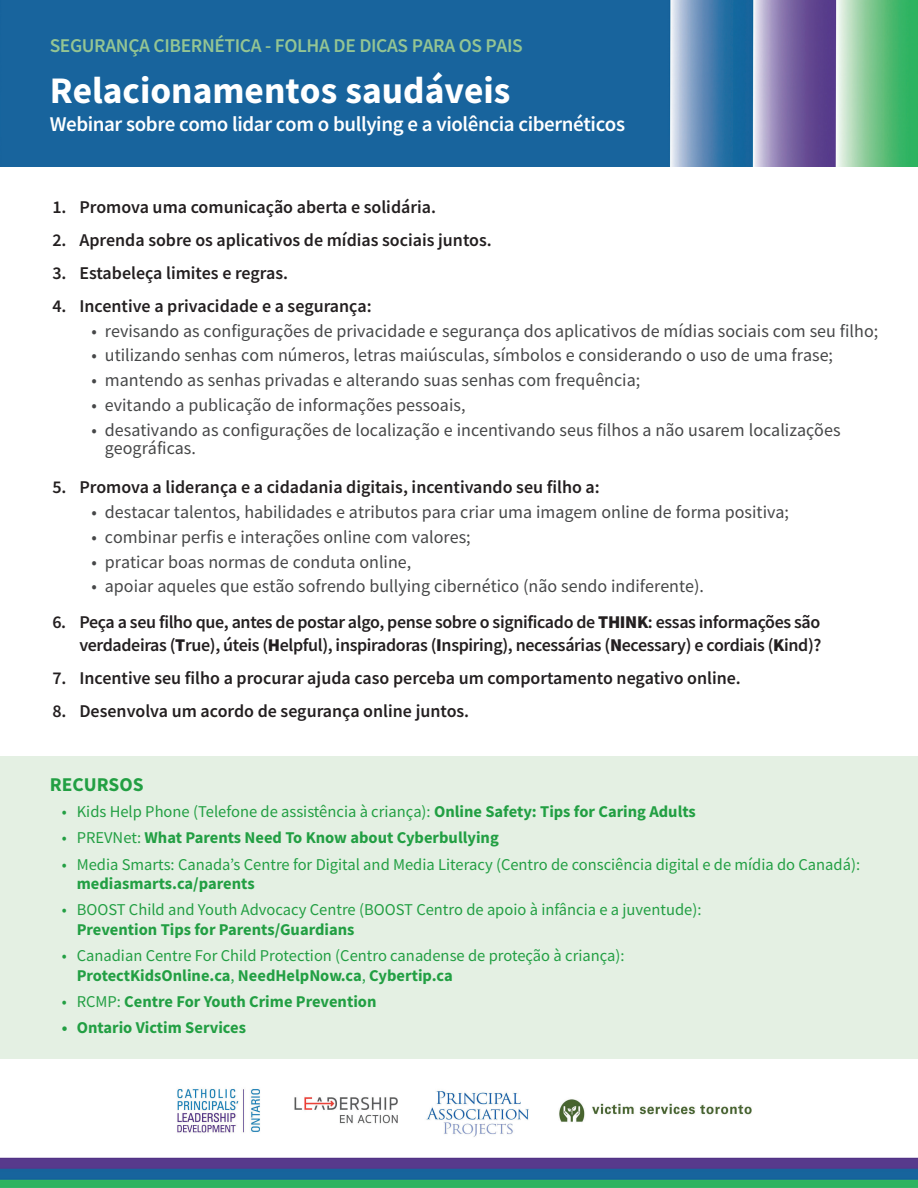
<style>
.page{position:relative;width:918px;height:1188px;background:#fff}
.page>*{position:absolute;margin:0;border:0;box-sizing:border-box;transform-origin:0 0}
.t1{font:700 37.5px "Source Sans Pro";color:#fff}
.t2{font:600 21px "Source Sans Pro";letter-spacing:-.02em;color:#fff}
.t3{font:600 19.5px "Source Sans Pro";letter-spacing:-.02em;color:#94c593}
.t4{font:700 19.5px "Source Sans Pro";color:#229f43}
.t5{font:18px/18px "Source Sans Pro";color:#464748}
.t6{font:600 18px "Source Sans Pro";color:#231f20}
.t7{font:600 18px/22.5px "Source Sans Pro";letter-spacing:-.02em;color:#231f20;text-align:right}
.t8{font:16.5px/19.5px "Source Sans Pro";color:#229f43}
.t9{font:700 16.5px "Source Sans Pro";color:#229f43}
.s1{font-weight:900}
.s2{font-weight:700}
.s3{font-weight:400}
</style>
<div class="page">
<img style="left:0;top:0;width:918px;height:166px">
<img style="left:0;top:1157px;width:918px;height:30px">
<img style="left:177px;top:1089px;width:575px;height:48px">
<div style="left:0;top:756px;width:918px;height:303px;background:#e4f0e3"></div>
<p class="t3" style="left:50px;top:33px;width:475px">SEGURANÇA CIBERNÉTICA - FOLHA DE DICAS PARA OS PAIS</p>
<h1 class="t1" style="left:50px;top:65px;width:462px">Relacionamentos saudáveis</h1>
<p class="t2" style="left:50px;top:110px;width:577px">Webinar sobre como lidar com o bullying e a violência cibernéticos</p>
<p class="t6" style="left:52px;top:195px;width:385px">1. Promova uma comunicação aberta e solidária.</p>
<p class="t6" style="left:52px;top:228px;width:441px">2. Aprenda sobre os aplicativos de mídias sociais juntos.</p>
<p class="t6" style="left:52px;top:261px;width:237px">3. Estabeleça limites e regras.</p>
<p class="t6" style="left:52px;top:294px;width:321px">4. Incentive a privacidade e a segurança:</p>
<p class="t5" style="left:91px;top:322px;width:788px">• revisando as configurações de privacidade e segurança dos aplicativos de mídias sociais com seu filho;</p>
<p class="t5" style="left:91px;top:346px;width:743px">• utilizando senhas com números, letras maiúsculas, símbolos e considerando o uso de uma frase;</p>
<p class="t5" style="left:91px;top:371px;width:550px">• mantendo as senhas privadas e alterando suas senhas com frequência;</p>
<p class="t5" style="left:91px;top:396px;width:376px">• evitando a publicação de informações pessoais,</p>
<p class="t5" style="left:105px;top:421px;width:737px;text-indent:-14px">• desativando as configurações de localização e incentivando seus filhos a não usarem localizações geográficas.</p>
<p class="t6" style="left:52px;top:476px;width:549px">5. Promova a liderança e a cidadania digitais, incentivando seu filho a:</p>
<p class="t5" style="left:91px;top:503px;width:699px">• destacar talentos, habilidades e atributos para criar uma imagem online de forma positiva;</p>
<p class="t5" style="left:91px;top:528px;width:381px">• combinar perfis e interações online com valores;</p>
<p class="t5" style="left:91px;top:553px;width:321px">• praticar boas normas de conduta online,</p>
<p class="t5" style="left:91px;top:577px;width:614px">• apoiar aqueles que estão sofrendo bullying cibernético (não sendo indiferente).</p>
<p class="t7" style="left:52px;top:611px;width:771px">6. Peça a seu filho que, antes de postar algo, pense sobre o significado de <span class="s1">THINK</span>: essas informações são verdadeiras (<span class="s1">T</span>rue), úteis (<span class="s1">H</span>elpful), inspiradoras (<span class="s1">I</span>nspiring), necessárias (<span class="s1">N</span>ecessary) e cordiais (<span class="s1">K</span>ind)?</p>
<p class="t6" style="left:52px;top:666px;width:690px">7. Incentive seu filho a procurar ajuda caso perceba um comportamento negativo online.</p>
<p class="t6" style="left:52px;top:699px;width:418px">8. Desenvolva um acordo de segurança online juntos.</p>
<p class="t4" style="left:50px;top:771px;width:95px">RECURSOS</p>
<p class="t8" style="left:62px;top:802px;width:636px">• Kids Help Phone (Telefone de assistência à criança): <span class="s2">Online Safety: Tips for Caring Adults</span></p>
<p class="t9" style="left:62px;top:827px;width:439px"><span class="s3">• PREVNet:</span> What Parents Need To Know about Cyberbullying</p>
<p class="t8" style="left:62px;top:854px;width:800px">• Media Smarts: Canada’s Centre for Digital and Media Literacy (Centro de consciência digital e de mídia do Canadá):</p>
<p class="t9" style="left:77px;top:872px;width:180px">mediasmarts.ca/parents</p>
<p class="t8" style="left:62px;top:900px;width:641px">• BOOST Child and Youth Advocacy Centre (BOOST Centro de apoio à infância e a juventude):</p>
<p class="t9" style="left:77px;top:918px;width:279px">Prevention Tips for Parents/Guardians</p>
<p class="t8" style="left:77px;top:946px;width:549px;text-indent:-15px">• Canadian Centre For Child Protection (Centro canadense de proteção à criança):<br><span class="s2">ProtectKidsOnline.ca</span>, <span class="s2">NeedHelpNow.ca</span>, <span class="s2">Cybertip.ca</span></p>
<p class="t9" style="left:62px;top:990px;width:316px"><span class="s3">• RCMP:</span> Centre For Youth Crime Prevention</p>
<p class="t9" style="left:62px;top:1016px;width:186px">• Ontario Victim Services</p>
</div>
